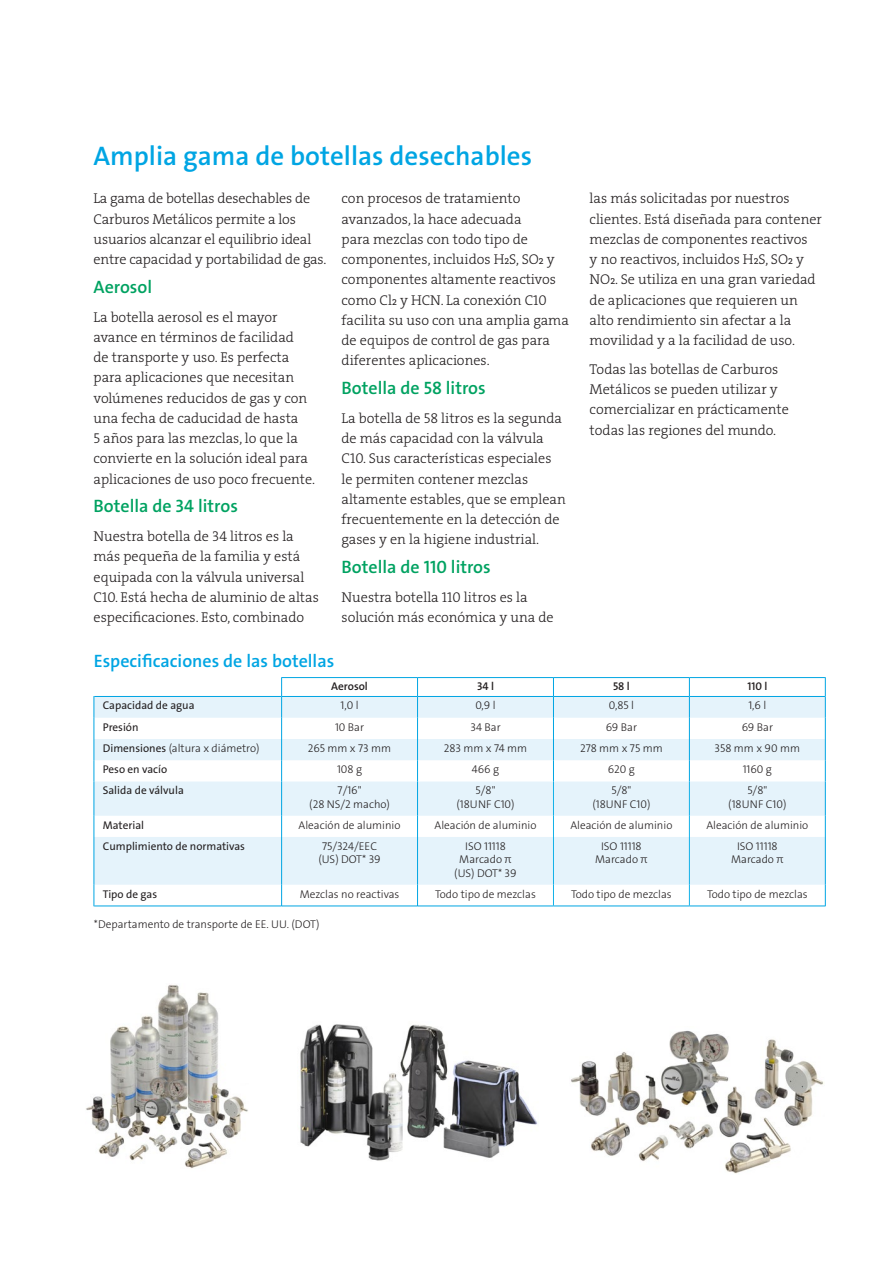
<style>
.page{position:relative;width:893px;height:1263px;background:#fff}
.page>*{position:absolute;margin:0;border:0;box-sizing:border-box;transform-origin:0 0}
.t1{font:600 27px "The Sans LF";color:#00a5e3}
.Body_copy{font:600 18px "The Sans LF";color:#00a261}
.Subhead_level_1{font:600 18px "The Sans LF";color:#00a5e3}
.Body_copy-2{font:14.25px/20.2px "The Serif LP3 Lig";color:#231f20}
.Table_Text__Centered{font:300 11.25px/13.5px "The Sans LF";color:#231f20;text-align:center}
.Table_Text__Centered-2{font:11.25px "The Sans LF";color:#231f20}
.Disclaimer{font:300 11.25px "The Sans LF";color:#231f20}
.Table_Text__Centered-3{font:600 11.25px "The Sans LF";color:#231f20}
.s1{font-weight:400}
</style>
<div class="page">
<svg style="left:282px;top:678px;width:543px;height:18px"></svg>
<svg style="left:95px;top:697px;width:730px;height:188px;fill:#e5f3fb"></svg>
<hr style="left:281px;top:781px;width:1px;height:35px;background:#00a5e3">
<svg style="left:281px;top:816px;width:1px;height:21px"></svg>
<hr style="left:281px;top:837px;width:1px;height:48px;background:#00a5e3">
<svg style="left:281px;top:885px;width:1px;height:21px"></svg>
<svg style="left:553px;top:677px;width:1px;height:104px"></svg>
<svg style="left:689px;top:677px;width:1px;height:104px"></svg>
<hr style="left:417px;top:781px;width:1px;height:35px;background:#00a5e3">
<svg style="left:417px;top:816px;width:1px;height:21px"></svg>
<hr style="left:417px;top:837px;width:1px;height:48px;background:#00a5e3">
<svg style="left:417px;top:885px;width:1px;height:21px"></svg>
<svg style="left:417px;top:677px;width:1px;height:104px"></svg>
<svg style="left:281px;top:677px;width:1px;height:104px"></svg>
<hr style="left:553px;top:781px;width:1px;height:35px;background:#13b1e8">
<svg style="left:553px;top:816px;width:1px;height:21px"></svg>
<hr style="left:553px;top:837px;width:1px;height:48px;background:#13b1e8">
<svg style="left:553px;top:885px;width:1px;height:20px"></svg>
<hr style="left:689px;top:781px;width:1px;height:35px;background:#13b1e8">
<svg style="left:689px;top:816px;width:1px;height:21px"></svg>
<hr style="left:689px;top:837px;width:1px;height:48px;background:#13b1e8">
<svg style="left:689px;top:885px;width:1px;height:20px"></svg>
<hr style="left:554px;top:677px;width:135px;height:1px;background:#00a5e3">
<hr style="left:690px;top:677px;width:135px;height:1px;background:#00a5e3">
<hr style="left:282px;top:696px;width:135px;height:1px;background:#00a5e3">
<hr style="left:418px;top:696px;width:135px;height:1px;background:#00a5e3">
<hr style="left:554px;top:696px;width:135px;height:1px;background:#00a5e3">
<hr style="left:690px;top:696px;width:135px;height:1px;background:#00a5e3">
<hr style="left:94px;top:696px;width:187px;height:1px;background:#00a5e3">
<hr style="left:553px;top:905px;width:136px;height:1px;background:#00a5e3">
<hr style="left:689px;top:905px;width:136px;height:1px;background:#00a5e3">
<hr style="left:282px;top:677px;width:135px;height:1px;background:#00a5e3">
<hr style="left:418px;top:677px;width:135px;height:1px;background:#00a5e3">
<hr style="left:94px;top:905px;width:187px;height:1px;background:#00a5e3">
<hr style="left:282px;top:905px;width:135px;height:1px;background:#00a5e3">
<hr style="left:418px;top:905px;width:135px;height:1px;background:#00a5e3">
<svg style="left:825px;top:677px;width:1px;height:104px"></svg>
<hr style="left:825px;top:781px;width:1px;height:35px;background:#00a5e3">
<svg style="left:825px;top:816px;width:1px;height:21px"></svg>
<hr style="left:825px;top:837px;width:1px;height:48px;background:#00a5e3">
<svg style="left:825px;top:885px;width:1px;height:21px"></svg>
<svg style="left:94px;top:696px;width:1px;height:85px"></svg>
<hr style="left:94px;top:781px;width:1px;height:35px;background:#00a5e3">
<svg style="left:94px;top:816px;width:1px;height:21px"></svg>
<hr style="left:94px;top:837px;width:1px;height:48px;background:#00a5e3">
<svg style="left:94px;top:885px;width:1px;height:21px"></svg>
<img style="left:86px;top:985px;width:162px;height:184px">
<img style="left:300px;top:1024px;width:238px;height:137px">
<img style="left:571px;top:1030px;width:253px;height:144px">
<p class="t1" style="left:94px;top:139px;width:440px">Amplia gama de botellas desechables</p>
<p class="Body_copy-2" style="left:94px;top:189px;width:235px">La gama de botellas desechables de Carburos Metálicos permite a los usuarios alcanzar el equilibrio ideal entre capacidad y portabilidad de gas.</p>
<p class="Body_copy" style="left:94px;top:275px;width:60px">Aerosol</p>
<p class="Body_copy-2" style="left:94px;top:307px;width:223px">La botella aerosol es el mayor avance en términos de facilidad<br>de transporte y uso. Es perfecta para aplicaciones que necesitan volúmenes reducidos de gas y con una fecha de caducidad de hasta<br>5 años para las mezclas, lo que la convierte en la solución ideal para aplicaciones de uso poco frecuente.</p>
<p class="Body_copy" style="left:94px;top:495px;width:146px">Botella de 34 litros</p>
<p class="Body_copy-2" style="left:94px;top:526px;width:227px">Nuestra botella de 34 litros es la más pequeña de la familia y está equipada con la válvula universal C10. Está hecha de aluminio de altas especificaciones. Esto, combinado</p>
<p class="Body_copy-2" style="left:342px;top:189px;width:229px">con procesos de tratamiento avanzados, la hace adecuada<br>para mezclas con todo tipo de componentes, incluidos H₂S, SO₂ y componentes altamente reactivos como Cl₂ y HCN. La conexión C10 facilita su uso con una amplia gama de equipos de control de gas para diferentes aplicaciones.</p>
<p class="Body_copy" style="left:342px;top:376px;width:146px">Botella de 58 litros</p>
<p class="Body_copy-2" style="left:342px;top:408px;width:226px">La botella de 58 litros es la segunda de más capacidad con la válvula C10. Sus características especiales le permiten contener mezclas altamente estables, que se emplean frecuentemente en la detección de gases y en la higiene industrial.</p>
<p class="Body_copy" style="left:342px;top:555px;width:151px">Botella de 110 litros</p>
<p class="Body_copy-2" style="left:342px;top:587px;width:213px">Nuestra botella 110 litros es la solución más económica y una de</p>
<p class="Body_copy-2" style="left:590px;top:189px;width:234px">las más solicitadas por nuestros clientes. Está diseñada para contener mezclas de componentes reactivos<br>y no reactivos, incluidos H₂S, SO₂ y NO₂. Se utiliza en una gran variedad de aplicaciones que requieren un alto rendimiento sin afectar a la movilidad y a la facilidad de uso.</p>
<p class="Body_copy-2" style="left:590px;top:359px;width:201px">Todas las botellas de Carburos<br>Metálicos se pueden utilizar y comercializar en prácticamente todas las regiones del mundo.</p>
<p class="Subhead_level_1" style="left:94px;top:649px;width:242px">Especificaciones de las botellas</p>
<p class="Table_Text__Centered-3" style="left:331px;top:679px;width:38px">Aerosol</p>
<p class="Table_Text__Centered-3" style="left:477px;top:679px;width:19px">34 l</p>
<p class="Table_Text__Centered-3" style="left:613px;top:679px;width:18px">58 l</p>
<p class="Table_Text__Centered-3" style="left:747px;top:679px;width:22px">110 l</p>
<p class="Table_Text__Centered-2" style="left:103px;top:698px;width:93px">Capacidad de agua</p>
<p class="Table_Text__Centered" style="left:341px;top:699px;width:20px">1,0 l</p>
<p class="Table_Text__Centered" style="left:475px;top:699px;width:22px">0,9 l</p>
<p class="Table_Text__Centered" style="left:609px;top:699px;width:26px">0,85 l</p>
<p class="Table_Text__Centered" style="left:748px;top:699px;width:20px">1,6 l</p>
<p class="Table_Text__Centered-2" style="left:103px;top:719px;width:37px">Presión</p>
<p class="Table_Text__Centered" style="left:335px;top:720px;width:31px">10 Bar</p>
<p class="Table_Text__Centered" style="left:470px;top:720px;width:32px">34 Bar</p>
<p class="Table_Text__Centered" style="left:606px;top:720px;width:33px">69 Bar</p>
<p class="Table_Text__Centered" style="left:742px;top:720px;width:33px">69 Bar</p>
<p class="Table_Text__Centered" style="left:103px;top:741px;width:158px"><span class="s1">Dimensiones</span> (altura x diámetro)</p>
<p class="Table_Text__Centered" style="left:308px;top:741px;width:85px">265 mm x 73 mm</p>
<p class="Table_Text__Centered" style="left:444px;top:741px;width:85px">283 mm x 74 mm</p>
<p class="Table_Text__Centered" style="left:580px;top:741px;width:84px">278 mm x 75 mm</p>
<p class="Table_Text__Centered" style="left:714px;top:741px;width:87px">358 mm x 90 mm</p>
<p class="Table_Text__Centered-2" style="left:103px;top:762px;width:66px">Peso en vacío</p>
<p class="Table_Text__Centered" style="left:337px;top:763px;width:27px">108 g</p>
<p class="Table_Text__Centered" style="left:472px;top:763px;width:29px">466 g</p>
<p class="Table_Text__Centered" style="left:608px;top:763px;width:29px">620 g</p>
<p class="Table_Text__Centered" style="left:743px;top:763px;width:31px">1160 g</p>
<p class="Table_Text__Centered-2" style="left:103px;top:783px;width:83px">Salida de válvula</p>
<p class="Table_Text__Centered" style="left:338px;top:784px;width:25px">7/16"</p>
<p class="Table_Text__Centered" style="left:309px;top:797px;width:82px">(28 NS/2 macho)</p>
<p class="Table_Text__Centered" style="left:476px;top:784px;width:21px">5/8"</p>
<p class="Table_Text__Centered" style="left:456px;top:797px;width:60px">(18UNF C10)</p>
<p class="Table_Text__Centered" style="left:611px;top:784px;width:21px">5/8"</p>
<p class="Table_Text__Centered" style="left:592px;top:797px;width:60px">(18UNF C10)</p>
<p class="Table_Text__Centered" style="left:747px;top:784px;width:21px">5/8"</p>
<p class="Table_Text__Centered" style="left:728px;top:797px;width:60px">(18UNF C10)</p>
<p class="Table_Text__Centered-2" style="left:103px;top:817px;width:43px">Material</p>
<p class="Table_Text__Centered" style="left:299px;top:818px;width:104px">Aleación de aluminio</p>
<p class="Table_Text__Centered" style="left:434px;top:818px;width:104px">Aleación de aluminio</p>
<p class="Table_Text__Centered" style="left:570px;top:818px;width:104px">Aleación de aluminio</p>
<p class="Table_Text__Centered" style="left:706px;top:818px;width:104px">Aleación de aluminio</p>
<p class="Table_Text__Centered-2" style="left:103px;top:839px;width:144px">Cumplimiento de normativas</p>
<p class="Table_Text__Centered" style="left:322px;top:839px;width:56px">75/324/EEC</p>
<p class="Table_Text__Centered" style="left:318px;top:853px;width:64px">(US) DOT* 39</p>
<p class="Table_Text__Centered" style="left:465px;top:839px;width:42px">ISO 11118</p>
<p class="Table_Text__Centered" style="left:454px;top:853px;width:64px">Marcado π (US) DOT* 39</p>
<p class="Table_Text__Centered" style="left:601px;top:839px;width:42px">ISO 11118</p>
<p class="Table_Text__Centered" style="left:595px;top:853px;width:54px">Marcado π</p>
<p class="Table_Text__Centered" style="left:737px;top:839px;width:42px">ISO 11118</p>
<p class="Table_Text__Centered" style="left:731px;top:853px;width:54px">Marcado π</p>
<p class="Table_Text__Centered-2" style="left:103px;top:886px;width:56px">Tipo de gas</p>
<p class="Table_Text__Centered" style="left:300px;top:887px;width:101px">Mezclas no reactivas</p>
<p class="Table_Text__Centered" style="left:435px;top:887px;width:102px">Todo tipo de mezclas</p>
<p class="Table_Text__Centered" style="left:571px;top:887px;width:102px">Todo tipo de mezclas</p>
<p class="Table_Text__Centered" style="left:707px;top:887px;width:102px">Todo tipo de mezclas</p>
<p class="Disclaimer" style="left:94px;top:916px;width:227px">*Departamento de transporte de EE. UU. (DOT)</p>
</div>
